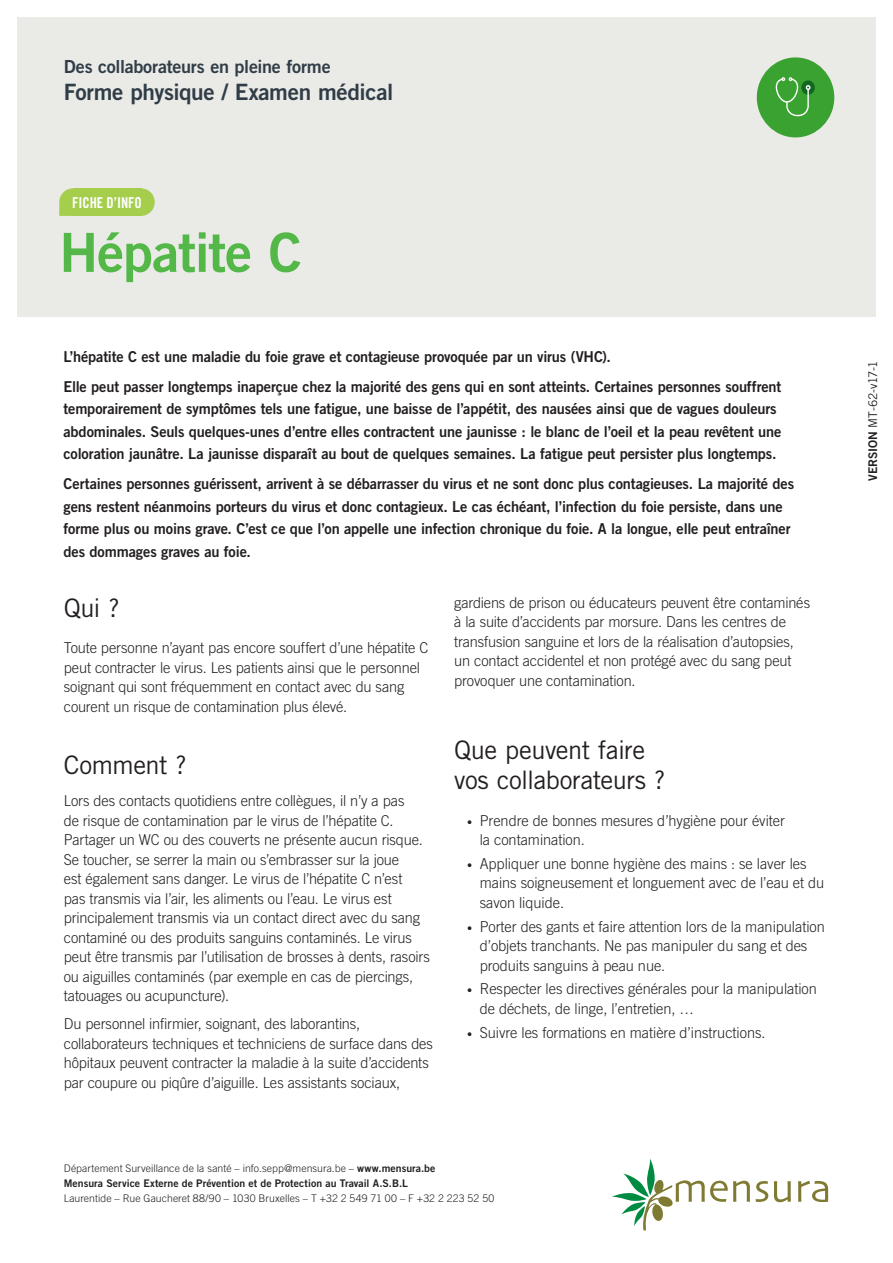
<style>
.page{position:relative;width:893px;height:1263px;background:#fff}
.page>*{position:absolute;margin:0;border:0;box-sizing:border-box;transform-origin:0 0}
.t1{font:54px "Trade Gothic LT Std Bd 2";letter-spacing:-.025em;color:#53b847}
.t2{font:25.5px/30px "Trade Gothic LT Std";letter-spacing:-.02em;color:#231f20}
.t3{font:22.5px "Trade Gothic LT Std Bd 2";letter-spacing:-.015em;color:#303d47}
.t4{font:18px "Trade Gothic LT Std Bd 2";letter-spacing:-.015em;color:#303d47}
.t5{font:300 15px/19.5px "Trade Gothic LT Std";letter-spacing:-.005em;color:#231f20}
.t6{font:15px/22.5px "Trade Gothic LT Std Bd 2";letter-spacing:-.01em;color:#231f20}
.t7{font:15px "Trade Gothic LT Std Bd Cn 20";letter-spacing:-.005em;color:#fff}
.t8{font:12px "Trade Gothic LT Std";letter-spacing:-.035em;color:#231f20}
.t9{font:300 10.5px "Trade Gothic LT Std";letter-spacing:.005em;color:#231f20}
.t10{font:10.5px "Trade Gothic LT Std Bd 2";letter-spacing:.005em;color:#231f20}
.s1{font-size:10.5px}
.s2{font-family:"Trade Gothic LT Std Bd 2";font-weight:400}
.s3{font-family:"Trade Gothic LT Std Bd 2"}
</style>
<div class="page">
<svg style="left:756px;top:1181px;width:12px;height:21px"></svg>
<svg style="left:774px;top:1181px;width:17px;height:21px"></svg>
<svg style="left:798px;top:1181px;width:30px;height:21px"></svg>
<svg style="left:612px;top:1158px;width:138px;height:72px"></svg>
<div style="left:17px;top:17px;width:859px;height:299px;background:#eaeae7"></div>
<div style="left:757px;top:57px;width:77px;height:80px;background:#3aa230;border-radius:50%"></div>
<svg style="left:801px;top:80px;width:14px;height:15px"></svg>
<svg style="left:776px;top:77px;width:34px;height:40px"></svg>
<svg style="left:59px;top:188px;width:15px;height:28px"></svg>
<div style="left:127px;top:188px;width:28px;height:28px;background:#a4ce4c;border-radius:50%"></div>
<div style="left:74px;top:188px;width:68px;height:28px;background:#a4ce4c"></div>
<p class="t4" style="left:64px;top:55px;width:268px">Des collaborateurs en pleine forme</p>
<h3 class="t3" style="left:64px;top:78px;width:331px">Forme physique / Examen médical</h3>
<p class="t7" style="left:72px;top:193px;width:71px">FICHE D’INFO</p>
<h1 class="t1" style="left:59px;top:219px;width:244px">Hépatite C</h1>
<p class="t6" style="left:64px;top:341px;width:719px;line-height:30px">L’hépatite C est une maladie du foie grave et contagieuse provoquée par un virus (VHC).<br>Elle peut passer longtemps inaperçue chez la majorité des gens qui en sont atteints. Certaines personnes souffrent</p>
<p class="t6" style="left:64px;top:397px;width:719px">temporairement de symptômes tels une fatigue, une baisse de l’appétit, des nausées ainsi que de vagues douleurs abdominales. Seuls quelques-unes d’entre elles contractent une jaunisse : le blanc de l’oeil et la peau revêtent une coloration jaunâtre. La jaunisse disparaît au bout de quelques semaines. La fatigue peut persister plus longtemps.</p>
<p class="t6" style="left:64px;top:472px;width:732px">Certaines personnes guérissent, arrivent à se débarrasser du virus et ne sont donc plus contagieuses. La majorité des gens restent néanmoins porteurs du virus et donc contagieux. Le cas échéant, l’infection du foie persiste, dans une forme plus ou moins grave. C’est ce que l’on appelle une infection chronique du foie. A la longue, elle peut entraîner des dommages graves au foie.</p>
<h2 class="t2" style="left:64px;top:592px;width:58px">Qui ?</h2>
<p class="t5" style="left:64px;top:638px;width:366px">Toute personne n’ayant pas encore souffert d’une hépatite C peut contracter le virus. Les patients ainsi que le personnel soignant qui sont fréquemment en contact avec du sang courent un risque de contamination plus élevé.</p>
<h2 class="t2" style="left:64px;top:750px;width:124px">Comment ?</h2>
<p class="t5" style="left:64px;top:791px;width:368px">Lors des contacts quotidiens entre collègues, il n’y a pas<br>de risque de contamination par le virus de l’hépatite C.<br>Partager un WC ou des couverts ne présente aucun risque.<br>Se toucher, se serrer la main ou s’embrasser sur la joue<br>est également sans danger. Le virus de l’hépatite C n’est<br>pas transmis via l’air, les aliments ou l’eau. Le virus est principalement transmis via un contact direct avec du sang contaminé ou des produits sanguins contaminés. Le virus peut être transmis par l’utilisation de brosses à dents, rasoirs ou aiguilles contaminés (par exemple en cas de piercings, tatouages ou acupuncture).</p>
<p class="t5" style="left:64px;top:1014px;width:371px">Du personnel infirmier, soignant, des laborantins, collaborateurs techniques et techniciens de surface dans des hôpitaux peuvent contracter la maladie à la suite d’accidents par coupure ou piqûre d’aiguille. Les assistants sociaux,</p>
<p class="t5" style="left:454px;top:593px;width:357px">gardiens de prison ou éducateurs peuvent être contaminés à la suite d’accidents par morsure. Dans les centres de transfusion sanguine et lors de la réalisation d’autopsies, un contact accidentel et non protégé avec du sang peut provoquer une contamination.</p>
<h2 class="t2" style="left:454px;top:735px;width:213px">Que peuvent faire vos collaborateurs ?</h2>
<p class="t5" style="left:480px;top:810px;width:307px;text-indent:-13px"><span class="s1">•</span> Prendre de bonnes mesures d’hygiène pour éviter la contamination.</p>
<p class="t5" style="left:480px;top:853px;width:346px;text-indent:-13px"><span class="s1">•</span> Appliquer une bonne hygiène des mains : se laver les mains soigneusement et longuement avec de l’eau et du savon liquide.</p>
<p class="t5" style="left:480px;top:916px;width:347px;text-indent:-13px"><span class="s1">•</span> Porter des gants et faire attention lors de la manipulation d’objets tranchants. Ne pas manipuler du sang et des produits sanguins à peau nue.</p>
<p class="t5" style="left:480px;top:979px;width:339px;text-indent:-13px"><span class="s1">•</span> Respecter les directives générales pour la manipulation de déchets, de linge, l’entretien, …</p>
<p class="t5" style="left:467px;top:1022px;width:300px"><span class="s1">•</span> Suivre les formations en matière d’instructions.</p>
<p class="t9" style="left:64px;top:1162px;width:373px">Département Surveillance de la santé – info.sepp@mensura.be – <span class="s2">www.mensura.be</span></p>
<p class="t10" style="left:64px;top:1176px;width:346px">Mensura Service Externe de Prévention et de Protection au Travail A.S.B.L</p>
<p class="t9" style="left:64px;top:1192px;width:432px">Laurentide – Rue Gaucheret 88/90 – 1030 Bruxelles – T +32 2 549 71 00 – F +32 2 223 52 50</p>
<p class="t8" style="left:866px;top:481px;width:122px;rotate:-90deg"><span class="s3">VERSION</span> MT-62-v17-1</p>
</div>
